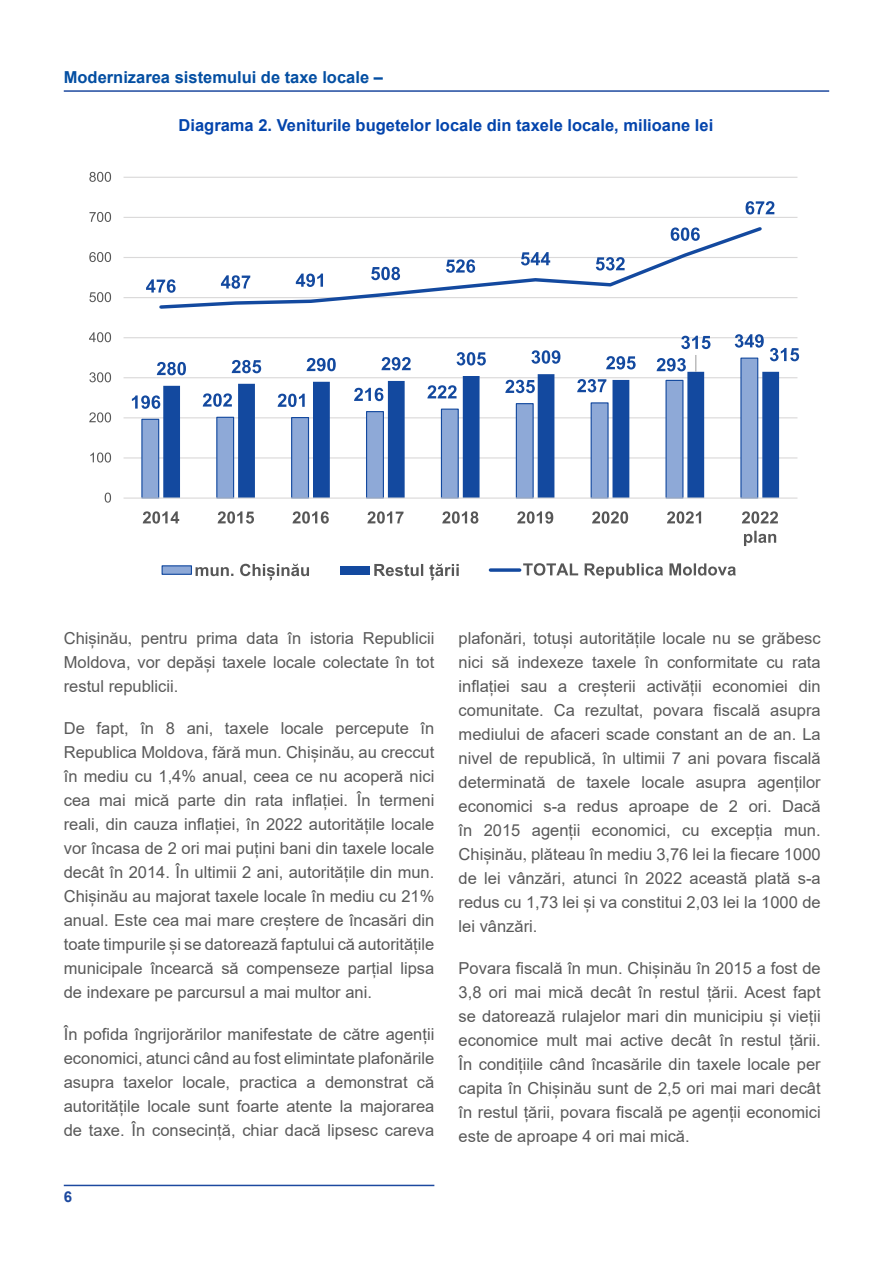
<style>
.page{position:relative;width:893px;height:1263px;background:#fff}
.page>*{position:absolute;margin:0;border:0;box-sizing:border-box;transform-origin:0 0}
.t1{font:16.5px/24px "Arial";color:#595959;text-align:justify}
.t2{font:700 16.5px "Arial";color:#0344ac}
.t3{font:700 16.5px "Arial";color:#034ea2}
.t4{font:700 15px "Arial";color:#1d499f}
.s1{font-family:"Times New Roman"}
</style>
<div class="page">
<hr style="left:64px;top:1185px;width:370px;height:1px;background:#1d499f">
<hr style="left:64px;top:90px;width:765px;height:2px;background:#1d499f">
<svg style="left:89px;top:171px;width:711px;height:410px"></svg>
<p class="t3" style="left:64px;top:65px;width:321px">Modernizarea sistemului de taxe locale –</p>
<p class="t2" style="left:179px;top:114px;width:536px">Diagrama 2. Veniturile bugetelor locale din taxele locale, milioane lei</p>
<p class="t1" style="left:64px;top:626px;width:372px">Chișinău<span class="s1">,</span> pentru prima data în istoria Republicii Moldova, vor depăși taxele locale colectate în tot restul republicii.</p>
<p class="t1" style="left:64px;top:716px;width:372px">De fapt, în 8 ani, taxele locale percepute în Republica Moldova, fără mun. Chișinău<span class="s1">,</span> au creccut în mediu cu 1,4% anual, ceea ce nu acoperă nici cea mai mică parte din rata inflației. În termeni reali, din cauza inflației, în 2022 autoritățile locale vor încasa de 2 ori mai puțini bani din taxele locale decât în 2014. În ultimii 2 ani, autoritățile din mun.<br>Chișinău au majorat taxele locale în mediu cu 21% anual. Este cea mai mare creștere de încasări din toate timpurile și se datorează faptului că autoritățile municipale încearcă să compenseze parțial lipsa de indexare pe parcursul a mai multor ani.</p>
<p class="t1" style="left:64px;top:1022px;width:372px">În pofida îngrijorărilor manifestate de către agenții economici, atunci când au fost elimintate plafonările asupra taxelor locale, practica a demonstrat că autoritățile locale sunt foarte atente la majorarea de taxe. În consecință, chiar dacă lipsesc careva</p>
<p class="t4" style="left:64px;top:1186px;width:10px">6</p>
<p class="t1" style="left:459px;top:626px;width:364px">plafonări, totuși autoritățile locale nu se grăbesc nici să indexeze taxele în conformitate cu rata inflației sau a creșterii activății economiei din comunitate. Ca rezultat, povara fiscală asupra mediului de afaceri scade constant an de an. La nivel de republică<span class="s1">,</span> în ultimii 7 ani povara fiscală determinată de taxele locale asupra agenților economici s-a redus aproape de 2 ori. Dacă în 2015 agenții economici, cu excepția mun.<br>Chișinău<span class="s1">,</span> plăteau în mediu 3,76 lei la fiecare 1000 de lei vânzări, atunci în 2022 această plată s-a redus cu 1,73 lei și va constitui 2,03 lei la 1000 de lei vânzări.</p>
<p class="t1" style="left:459px;top:956px;width:364px">Povara fiscală în mun. Chișinău în 2015 a fost de 3,8 ori mai mică decât în restul țării. Acest fapt se datorează rulajelor mari din municipiu și vieții economice mult mai active decât în restul țării.<br>În condițiile când încasările din taxele locale per capita în Chișinău sunt de 2,5 ori mai mari decât în restul țării, povara fiscală pe agenții economici este de aproape 4 ori mai mică.</p>
</div>
